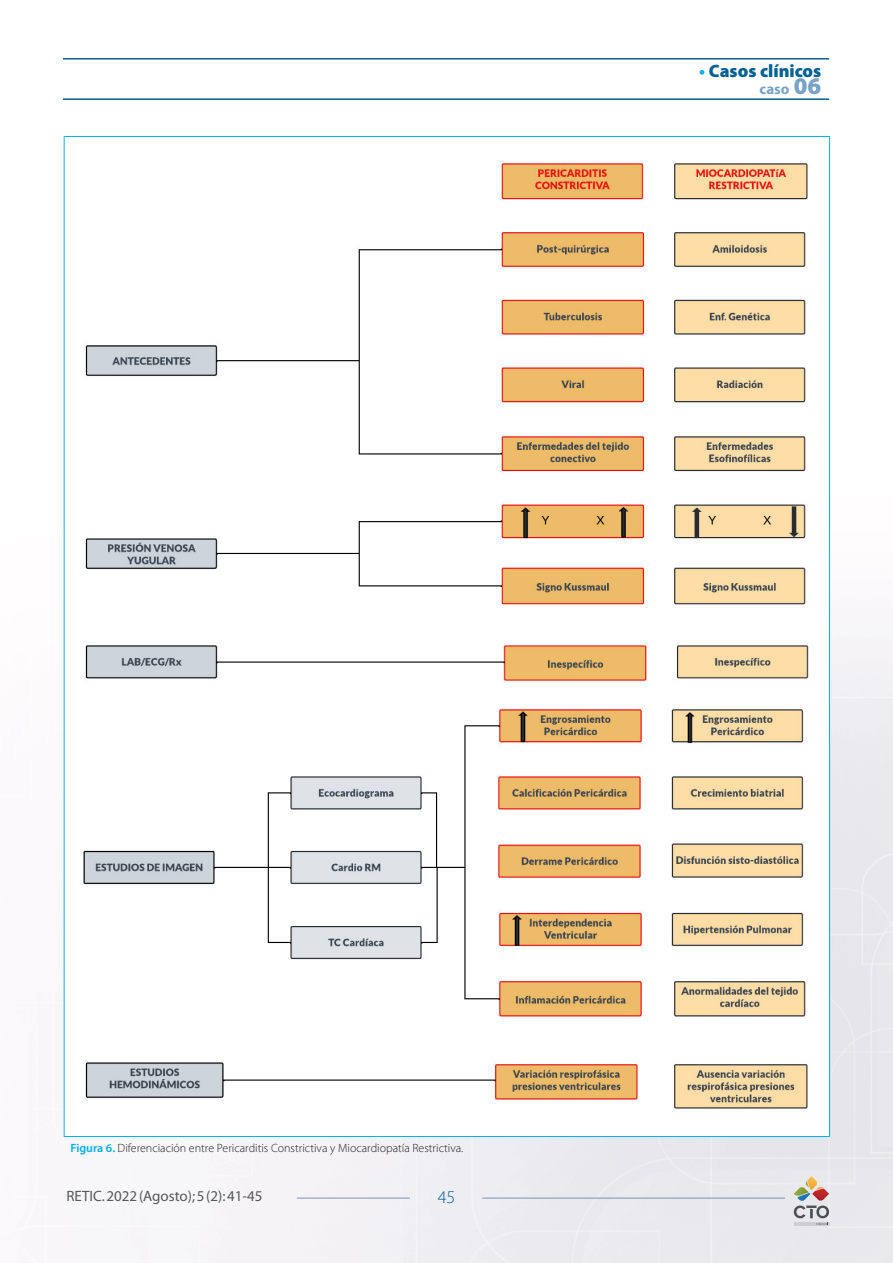
<style>
.page{position:relative;width:893px;height:1263px;background:#fff}
.page>*{position:absolute;margin:0;border:0;box-sizing:border-box;transform-origin:0 0}
.t1{font:900 18px "Myriad Pro";color:#006193}
.t2{font:300 18px "Myriad Pro";color:#006193}
.t3{font:15px "Myriad Pro";color:#57585a}
.t4{font:700 15px "Myriad Pro";color:#78a3c6}
.t5{font:300 12px "Myriad Pro";color:#231f20}
.s1{font-weight:700;color:#00aeef}
.s2{font-style:inherit}
.s3{font-weight:900;font-size:24px}
.s4{font-weight:600;color:#00aeef}
</style>
<div class="page">
<hr style="left:63px;top:58px;width:766px;height:2px;background:#006193">
<hr style="left:63px;top:98px;width:766px;height:2px;background:#006193">
<hr style="left:482px;top:1198px;width:303px;height:1px;background:#7a94b0">
<hr style="left:297px;top:1198px;width:113px;height:1px;background:#7a94b0">
<hr style="left:794px;top:1222px;width:35px;height:4px;background:#ceced2">
<svg style="left:794px;top:1176px;width:35px;height:49px;background:#c7bdb8"></svg>
<hr style="left:64px;top:136px;width:766px;height:1px;background:#00aeef">
<hr style="left:64px;top:137px;width:1px;height:999px;background:#00aeef">
<hr style="left:829px;top:137px;width:1px;height:999px;background:#00aeef">
<hr style="left:64px;top:1136px;width:766px;height:1px;background:#00aeef">
<img style="left:81px;top:159px;width:729px;height:951px">
<h1 class="t1" style="left:699px;top:60px;width:124px"><span class="s1">•</span> <span class="s2">C</span>asos clínicos</h1>
<p class="t4" style="left:759px;top:79px;width:63px">caso <span class="s3">06</span></p>
<p class="t5" style="left:71px;top:1141px;width:394px"><span class="s4">Figura 6.</span> Diferenciación entre Pericarditis Constrictiva y Miocardiopatía Restrictiva.</p>
<p class="t3" style="left:66px;top:1187px;width:198px">RETIC. 2022 (Agosto); 5 (2): 41-45</p>
<h1 class="t2" style="left:438px;top:1187px;width:19px">45</h1>
</div>
